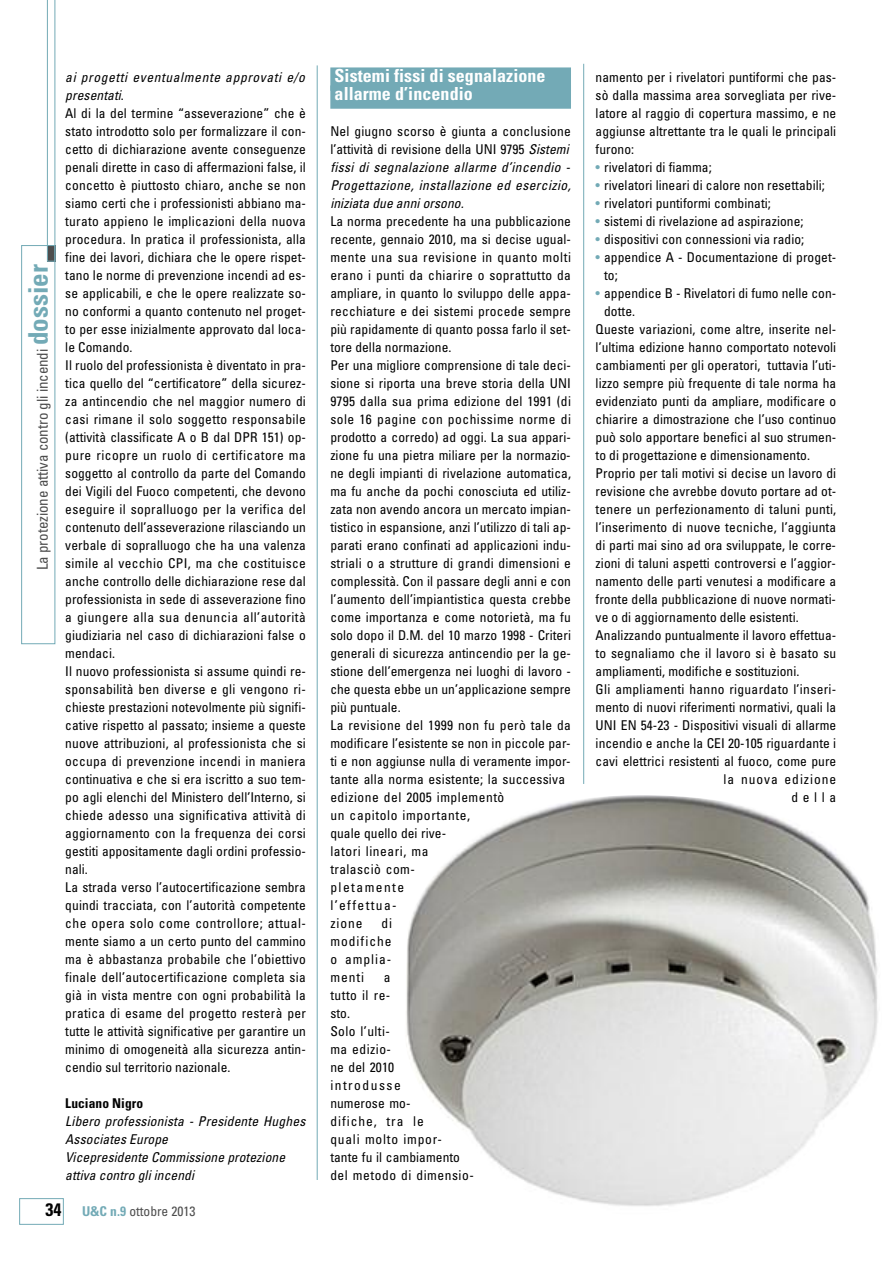
<style>
.page{position:relative;width:893px;height:1263px;background:#fff}
.page>*{position:absolute;margin:0;border:0;box-sizing:border-box;transform-origin:0 0}
.t1{font:700 condensed 18px/18px "Univers";letter-spacing:.005em;color:#fff}
.t2{font:condensed 15px "Univers";letter-spacing:-.01em;color:#4d4d4d}
.t3{font:condensed 13.5px/18px "Univers";letter-spacing:.005em;color:#000}
.t4{font:italic condensed 13.5px/18px "Univers";letter-spacing:.015em;color:#000}
.t5{font:condensed 13.5px/18px "Univers";letter-spacing:.035em;color:#000}
.t6{font:condensed 13.5px "Univers";letter-spacing:.025em;color:#000}
.t7{font:condensed 13.5px "Univers";color:#4d4d4d}
.t8{font:condensed 13.5px "Univers";letter-spacing:.07em;color:#000}
.t9{font:700 condensed 13.5px "Univers";letter-spacing:.005em;color:#000}
.s1{font-weight:700;font-size:27px;color:#73aab6}
.s2{font-style:italic}
.s3{font-weight:700;font-size:18px;color:#000}
.s4{font-weight:700;color:#73aab6}
.s5{font-style:normal}
.s6{color:#73aab6}
</style>
<div class="page">
<div style="left:19px;top:1198px;width:45px;height:27px;border:1px solid #73aab6"></div>
<svg style="left:47px;top:0;width:8px;height:262px"></svg>
<div style="left:21px;top:245px;width:34px;height:399px;border:1px solid #73aab6"></div>
<hr style="left:317px;top:65px;width:1px;height:1115px;background:#73aab6">
<hr style="left:583px;top:64px;width:1px;height:720px;background:#73aab6">
<div style="left:330px;top:67px;width:241px;height:24px;background:#73aab6"></div>
<div style="left:330px;top:85px;width:241px;height:24px;background:#73aab6"></div>
<img style="left:406px;top:795px;width:472px;height:411px">
<p class="t2" style="left:37px;top:570px;width:307px;rotate:-90deg">La protezione attiva contro gli incendi <span class="s1">dossier</span></p>
<p class="t3" style="left:65px;top:69px;width:242px"><span class="s2">ai progetti eventualmente approvati e/o presentati</span>.<br>Al di la del termine “asseverazione” che è stato introdotto solo per formalizzare il con&shy;cetto di dichiarazione avente conseguenze penali dirette in caso di affermazioni false, il concetto è piuttosto chiaro, anche se non siamo certi che i professionisti abbiano ma&shy;turato appieno le implicazioni della nuova procedura. In pratica il professionista, alla fine dei lavori, dichiara che le opere rispet&shy;tano le norme di prevenzione incendi ad es&shy;se applicabili, e che le opere realizzate so&shy;no conformi a quanto contenuto nel proget&shy;to per esse inizialmente approvato dal loca&shy;le Comando.<br>Il ruolo del professionista è diventato in pra&shy;tica quello del “certificatore” della sicurez&shy;za antincendio che nel maggior numero di casi rimane il solo soggetto responsabile (attività classificate A o B dal DPR 151) op&shy;pure ricopre un ruolo di certificatore ma soggetto al controllo da parte del Comando dei Vigili del Fuoco competenti, che devono eseguire il sopralluogo per la verifica del contenuto dell’asseverazione rilasciando un verbale di sopralluogo che ha una valenza simile al vecchio CPI, ma che costituisce anche controllo delle dichiarazione rese dal professionista in sede di asseverazione fino a giungere alla sua denuncia all’autorità giudiziaria nel caso di dichiarazioni false o mendaci.<br>Il nuovo professionista si assume quindi re&shy;sponsabilità ben diverse e gli vengono ri&shy;chieste prestazioni notevolmente più signifi&shy;cative rispetto al passato; insieme a queste nuove attribuzioni, al professionista che si occupa di prevenzione incendi in maniera continuativa e che si era iscritto a suo tem&shy;po agli elenchi del Ministero dell’Interno, si chiede adesso una significativa attività di aggiornamento con la frequenza dei corsi gestiti appositamente dagli ordini professio&shy;nali.<br>La strada verso l’autocertificazione sembra quindi tracciata, con l’autorità competente che opera solo come controllore; attual&shy;mente siamo a un certo punto del cammino ma è abbastanza probabile che l’obiettivo finale dell’autocertificazione completa sia già in vista mentre con ogni probabilità la pratica di esame del progetto resterà per tutte le attività significative per garantire un minimo di omogeneità alla sicurezza antin&shy;cendio sul territorio nazionale.</p>
<p class="t9" style="left:65px;top:1098px;width:79px">Luciano Nigro</p>
<p class="t4" style="left:65px;top:1113px;width:242px">Libero professionista - Presidente Hughes<br>Associates Europe<br>Vicepresidente Commissione protezione attiva contro gli incendi</p>
<p class="t7" style="left:45px;top:1206px;width:152px"><span class="s3">34</span> <span class="s4">U&amp;C n.9</span> ottobre 2013</p>
<h1 class="t1" style="left:335px;top:68px;width:212px">Sistemi fissi di segnalazione allarme d’incendio</h1>
<p class="t4" style="left:330px;top:123px;width:242px"><span class="s5">Nel giugno scorso è giunta a conclusione l’attività di revisione della UNI 9795</span> Sistemi fissi di segnalazione allarme d’incendio - Progettazione, installazione ed esercizio, iniziata due anni orsono.</p>
<p class="t3" style="left:330px;top:213px;width:242px">La norma precedente ha una pubblicazione recente, gennaio 2010, ma si decise ugual&shy;mente una sua revisione in quanto molti erano i punti da chiarire o soprattutto da ampliare, in quanto lo sviluppo delle appa&shy;recchiature e dei sistemi procede sempre più rapidamente di quanto possa farlo il set&shy;tore della normazione.<br>Per una migliore comprensione di tale deci&shy;sione si riporta una breve storia della UNI 9795 dalla sua prima edizione del 1991 (di sole 16 pagine con pochissime norme di prodotto a corredo) ad oggi. La sua appari&shy;zione fu una pietra miliare per la normazio&shy;ne degli impianti di rivelazione automatica, ma fu anche da pochi conosciuta ed utiliz&shy;zata non avendo ancora un mercato impian&shy;tistico in espansione, anzi l’utilizzo di tali ap&shy;parati erano confinati ad applicazioni indu&shy;striali o a strutture di grandi dimensioni e complessità. Con il passare degli anni e con l’aumento dell’impiantistica questa crebbe come importanza e come notorietà, ma fu solo dopo il D.M. del 10 marzo 1998 - Criteri generali di sicurezza antincendio per la ge&shy;stione dell’emergenza nei luoghi di lavoro - che questa ebbe un un’applicazione sempre più puntuale.<br>La revisione del 1999 non fu però tale da modificare l’esistente se non in piccole par&shy;ti e non aggiunse nulla di veramente impor&shy;tante alla norma esistente; la successiva edizione del 2005 implementò<br>un capitolo importante,<br>quale quello dei rive-<br>latori lineari, ma<br>tralasciò com-<br>pletamente<br>l’effettua-<br>zione</p>
<p class="t3" style="left:330px;top:915px;width:63px;text-align:justify;text-indent:51px">di modifiche o amplia&shy;menti</p>
<p class="t5" style="left:330px;top:969px;width:145px;text-indent:54px">a<br>tutto il re-<br>sto.<br>Solo l’ulti-<br>ma edizio-<br>ne del 2010<br>introdusse<br>numerose mo-<br>difiche, tra le<br>quali molto impor-<br>tante fu il cambiamento del metodo di dimensio-</p>
<p class="t3" style="left:596px;top:69px;width:242px;text-align:justify">namento per i rivelatori puntiformi che pas&shy;sò dalla massima area sorvegliata per rive&shy;latore al raggio di copertura massimo, e ne aggiunse altrettante tra le quali le principali furono:</p>
<p class="t3" style="left:596px;top:159px;width:118px"><span class="s6">•</span> rivelatori di fiamma;</p>
<p class="t3" style="left:596px;top:177px;width:231px"><span class="s6">•</span> rivelatori lineari di calore non resettabili;</p>
<p class="t3" style="left:596px;top:195px;width:177px"><span class="s6">•</span> rivelatori puntiformi combinati;</p>
<p class="t3" style="left:596px;top:213px;width:209px"><span class="s6">•</span> sistemi di rivelazione ad aspirazione;</p>
<p class="t3" style="left:596px;top:231px;width:210px"><span class="s6">•</span> dispositivi con connessioni via radio;</p>
<p class="t3" style="left:604px;top:249px;width:234px;text-indent:-9px"><span class="s6">•</span> appendice A - Documentazione di proget&shy;to;</p>
<p class="t3" style="left:596px;top:285px;width:242px"><span class="s6">•</span> appendice B - Rivelatori di fumo nelle con-</p>
<p class="t3" style="left:604px;top:303px;width:33px">dotte.</p>
<p class="t3" style="left:596px;top:321px;width:242px">Queste variazioni, come altre, inserite nel-</p>
<p class="t3" style="left:596px;top:339px;width:242px">l’ultima edizione hanno comportato notevoli</p>
<p class="t3" style="left:596px;top:357px;width:242px">cambiamenti per gli operatori, tuttavia l’uti-</p>
<p class="t3" style="left:596px;top:375px;width:242px">lizzo sempre più frequente di tale norma ha</p>
<p class="t3" style="left:596px;top:393px;width:242px">evidenziato punti da ampliare, modificare o</p>
<p class="t3" style="left:596px;top:411px;width:242px">chiarire a dimostrazione che l’uso continuo</p>
<p class="t3" style="left:596px;top:429px;width:242px">può solo apportare benefici al suo strumen-</p>
<p class="t3" style="left:596px;top:447px;width:216px">to di progettazione e dimensionamento.</p>
<p class="t3" style="left:596px;top:465px;width:242px">Proprio per tali motivi si decise un lavoro di</p>
<p class="t3" style="left:596px;top:483px;width:242px">revisione che avrebbe dovuto portare ad ot-</p>
<p class="t3" style="left:596px;top:501px;width:242px">tenere un perfezionamento di taluni punti,</p>
<p class="t3" style="left:596px;top:519px;width:242px">l’inserimento di nuove tecniche, l’aggiunta</p>
<p class="t3" style="left:596px;top:537px;width:242px">di parti mai sino ad ora sviluppate, le corre-</p>
<p class="t3" style="left:596px;top:555px;width:242px">zioni di taluni aspetti controversi e l’aggior-</p>
<p class="t3" style="left:596px;top:573px;width:242px">namento delle parti venutesi a modificare a</p>
<p class="t3" style="left:596px;top:591px;width:242px">fronte della pubblicazione di nuove normati-</p>
<p class="t3" style="left:596px;top:609px;width:205px">ve o di aggiornamento delle esistenti.</p>
<p class="t3" style="left:596px;top:627px;width:242px">Analizzando puntualmente il lavoro effettua-</p>
<p class="t3" style="left:596px;top:645px;width:242px">to segnaliamo che il lavoro si è basato su</p>
<p class="t3" style="left:596px;top:663px;width:205px">ampliamenti, modifiche e sostituzioni.</p>
<p class="t6" style="left:596px;top:684px;width:242px">Gli ampliamenti hanno riguardato l’inseri-</p>
<p class="t3" style="left:596px;top:699px;width:242px">mento di nuovi riferimenti normativi, quali la</p>
<p class="t3" style="left:596px;top:717px;width:242px">UNI EN 54-23 - Dispositivi visuali di allarme</p>
<p class="t3" style="left:596px;top:735px;width:242px">incendio e anche la CEI 20-105 riguardante i</p>
<p class="t3" style="left:596px;top:753px;width:242px">cavi elettrici resistenti al fuoco, come pure</p>
<p class="t8" style="left:724px;top:774px;width:114px">la nuova edizione</p>
<p class="t3" style="left:791px;top:789px;width:46px">della</p>
</div>
